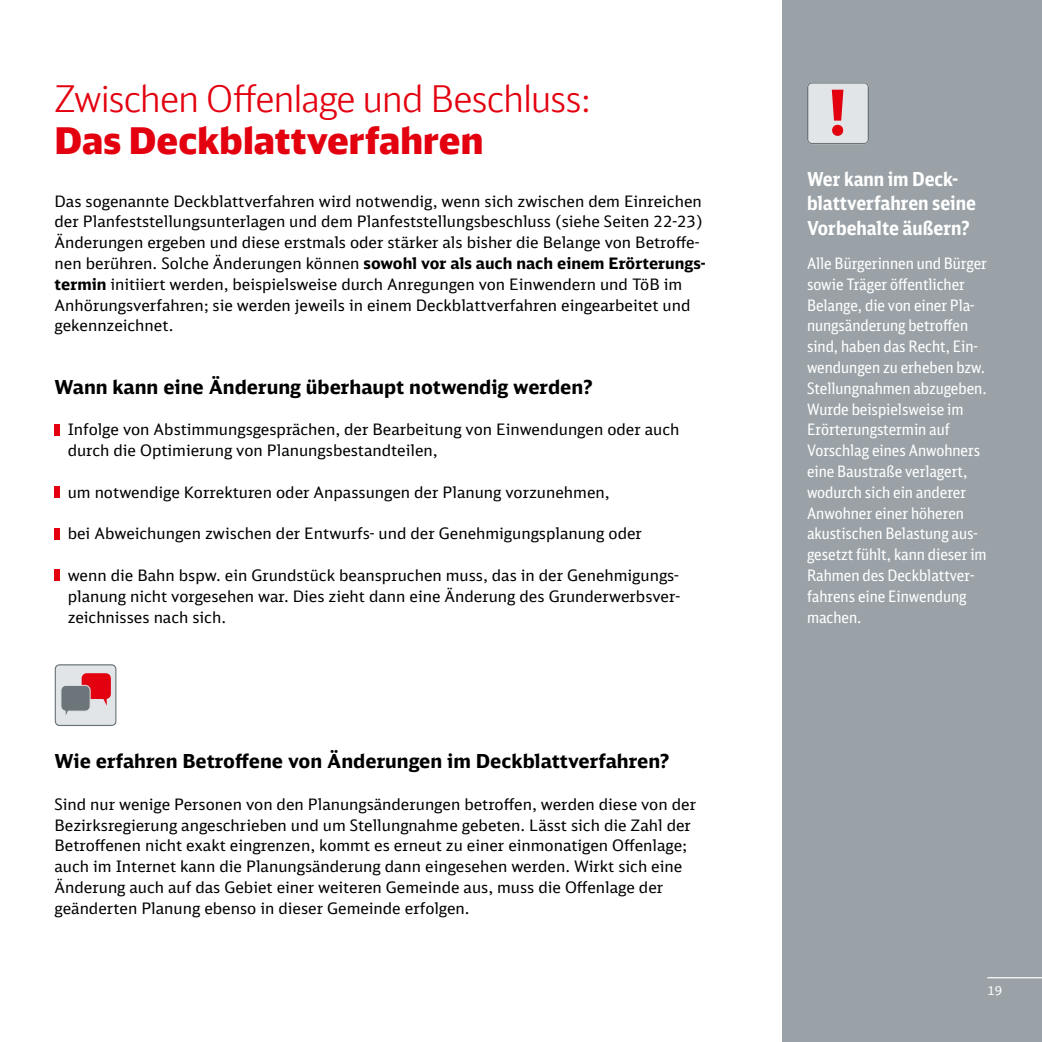
<style>
.page{position:relative;width:1042px;height:1042px;background:#fff}
.page>*{position:absolute;margin:0;border:0;box-sizing:border-box;transform-origin:0 0}
.t1{font:700 62.3px "DB Sans";color:#e3000f}
.t2{font:300 36.75px "DB Head";letter-spacing:-.01em;color:#e3000f}
.t3{font:900 36.75px "DB Head";letter-spacing:.005em;color:#e3000f}
.t4{font:700 19.25px "DB Sans";color:#000}
.t5{font:700 19.25px/24.5px "DB Sans Cond";color:#fff}
.t6{font:15.75px/20.8px "DB Sans";color:#000}
.t7{font:15.75px/20.8px "DB Sans Cond";color:#fff}
.t8{font:12.25px "DB Sans";color:#fff}
.s1{font-weight:700}
</style>
<div class="page">
<div style="left:782px;top:0;width:260px;height:1042px;background:#9aa2a7"></div>
<svg style="left:807px;top:82px;width:62px;height:62px;background:#d8dcde"></svg>
<div style="left:55px;top:424px;width:5px;height:11px;background:#e3000f"></div>
<div style="left:55px;top:486px;width:5px;height:12px;background:#e3000f"></div>
<div style="left:55px;top:528px;width:5px;height:11px;background:#e3000f"></div>
<div style="left:55px;top:569px;width:5px;height:12px;background:#e3000f"></div>
<svg style="left:55px;top:664px;width:62px;height:62px;background:#c4a4a9"></svg>
<hr style="left:987px;top:977px;width:55px;height:1px;background:#fff">
<h2 class="t2" style="left:55px;top:76px;width:538px">Zwischen Offenlage und Beschluss:</h2>
<h2 class="t3" style="left:55px;top:117px;width:430px">Das Deckblattverfahren</h2>
<p class="t6" style="left:55px;top:190px;width:652px">Das sogenannte Deckblattverfahren wird notwendig, wenn sich zwischen dem Einreichen der Planfeststellungsunterlagen und dem Planfeststellungsbeschluss (siehe Seiten 22-23)<br>Änderungen ergeben und diese erstmals oder stärker als bisher die Belange von Betroffe&shy;nen berühren. Solche Änderungen können <span class="s1">sowohl vor als auch nach einem Erörterungs&shy;termin</span> initiiert werden, beispielsweise durch Anregungen von Einwendern und TöB im Anhörungsverfahren; sie werden jeweils in einem Deckblattverfahren eingearbeitet und gekennzeichnet.</p>
<p class="t4" style="left:55px;top:374px;width:539px">Wann kann eine Änderung überhaupt notwendig werden?</p>
<p class="t6" style="left:68px;top:419px;width:613px">Infolge von Abstimmungsgesprächen, der Bearbeitung von Einwendungen oder auch durch die Optimierung von Planungsbestandteilen,</p>
<p class="t6" style="left:68px;top:481px;width:543px">um notwendige Korrekturen oder Anpassungen der Planung vorzunehmen,</p>
<p class="t6" style="left:68px;top:523px;width:576px">bei Abweichungen zwischen der Entwurfs- und der Genehmigungsplanung oder</p>
<p class="t6" style="left:68px;top:564px;width:614px;text-align:justify">wenn die Bahn bspw. ein Grundstück beanspruchen muss, das in der Genehmigungs&shy;planung nicht vorgesehen war. Dies zieht dann eine Änderung des Grunderwerbsver&shy;zeichnisses nach sich.</p>
<p class="t4" style="left:55px;top:749px;width:616px">Wie erfahren Betroffene von Änderungen im Deckblattverfahren?</p>
<p class="t6" style="left:55px;top:793px;width:643px">Sind nur wenige Personen von den Planungsänderungen betroffen, werden diese von der Bezirksregierung angeschrieben und um Stellungnahme gebeten. Lässt sich die Zahl der Betroffenen nicht exakt eingrenzen, kommt es erneut zu einer einmonatigen Offenlage; auch im Internet kann die Planungsänderung dann eingesehen werden. Wirkt sich eine Änderung auch auf das Gebiet einer weiteren Gemeinde aus, muss die Offenlage der geänderten Planung ebenso in dieser Gemeinde erfolgen.</p>
<h1 class="t1" style="left:828px;top:73px;width:22px">!</h1>
<p class="t5" style="left:807px;top:166px;width:170px">Wer kann im Deck&shy;blattverfahren seine<br>Vorbehalte äußern?</p>
<p class="t7" style="left:807px;top:253px;width:181px">Alle Bürgerinnen und Bürger sowie Träger öffentlicher<br>Belange, die von einer Pla&shy;nungsänderung betroffen sind, haben das Recht, Ein&shy;wendungen zu erheben bzw.<br>Stellungnahmen abzugeben.<br>Wurde beispielsweise im<br>Erörterungstermin auf<br>Vorschlag eines Anwohners eine Baustraße verlagert, wodurch sich ein anderer<br>Anwohner einer höheren akustischen Belastung aus&shy;gesetzt fühlt, kann dieser im<br>Rahmen des Deckblattver&shy;fahrens eine Einwendung machen.</p>
<p class="t8" style="left:987px;top:982px;width:16px">19</p>
</div>
